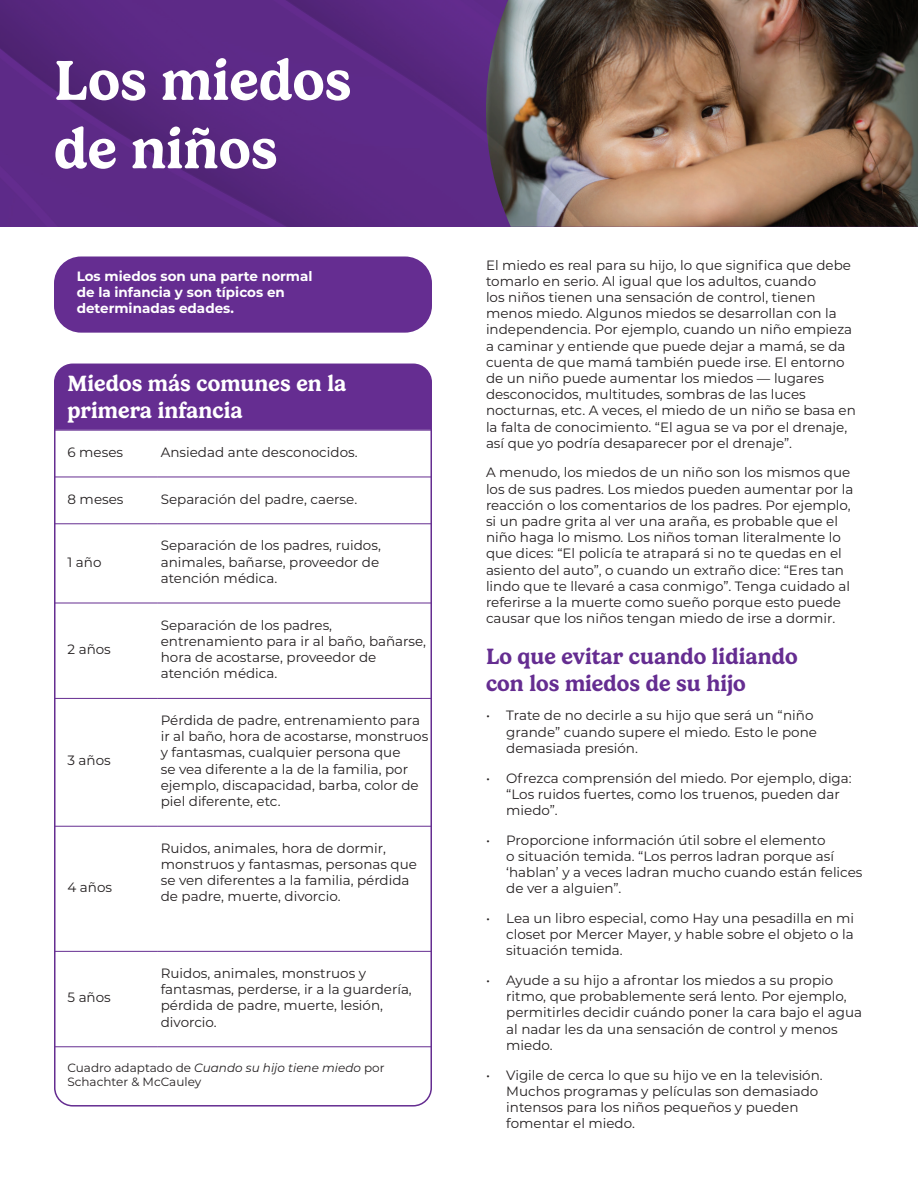
<style>
.page{position:relative;width:918px;height:1188px;background:#fff}
.page>*{position:absolute;margin:0;border:0;box-sizing:border-box;transform-origin:0 0}
.t1{font:600 57px/68.4px "Gelica";color:#fff}
.t2{font:600 22.5px/27px "Gelica";color:#652d91}
.t3{font:600 22.5px/27px "Gelica";color:#fff}
.t4{font:13.5px/16.2px "Montserrat";color:#231f20}
.t5{font:700 13.5px/16.2px "Montserrat";color:#fff}
.t6{font:12px/14.4px "Montserrat";color:#231f20}
.s1{font-style:italic}
</style>
<div class="page">
<img style="left:0;top:0;width:918px;height:227px">
<div style="left:55px;top:364px;width:376px;height:742px;background:#652d91;border-radius:18px"></div>
<div style="left:57px;top:431px;width:372px;height:673px;background:#fff"></div>
<div style="left:54px;top:364px;width:378px;height:743px;border:2px solid #652d91;border-radius:18px"></div>
<hr style="left:54px;top:430px;width:103px;height:1px;background:#652d91">
<hr style="left:54px;top:477px;width:103px;height:1px;background:#652d91">
<hr style="left:54px;top:523px;width:103px;height:1px;background:#652d91">
<hr style="left:54px;top:603px;width:103px;height:1px;background:#652d91">
<hr style="left:54px;top:698px;width:103px;height:1px;background:#652d91">
<hr style="left:54px;top:826px;width:103px;height:1px;background:#652d91">
<hr style="left:54px;top:951px;width:103px;height:1px;background:#652d91">
<hr style="left:157px;top:430px;width:275px;height:1px;background:#652d91">
<hr style="left:157px;top:477px;width:275px;height:1px;background:#652d91">
<hr style="left:157px;top:523px;width:275px;height:1px;background:#652d91">
<hr style="left:157px;top:603px;width:275px;height:1px;background:#652d91">
<hr style="left:157px;top:698px;width:275px;height:1px;background:#652d91">
<hr style="left:157px;top:826px;width:275px;height:1px;background:#652d91">
<hr style="left:157px;top:951px;width:275px;height:1px;background:#652d91">
<hr style="left:54px;top:1046px;width:103px;height:1px;background:#652d91">
<hr style="left:157px;top:1046px;width:275px;height:1px;background:#652d91">
<div style="left:54px;top:256px;width:378px;height:77px;background:#652d91;border-radius:27px"></div>
<h1 class="t1" style="left:54px;top:46px;width:299px">Los miedos de niños</h1>
<p class="t5" style="left:77px;top:267px;width:237px">Los miedos son una parte normal de la infancia y son típicos en determinadas edades.</p>
<h2 class="t3" style="left:68px;top:370px;width:280px">Miedos más comunes en la primera infancia</h2>
<p class="t4" style="left:68px;top:443px;width:57px">6 meses</p>
<p class="t4" style="left:161px;top:443px;width:198px">Ansiedad ante desconocidos.</p>
<p class="t4" style="left:68px;top:490px;width:58px">8 meses</p>
<p class="t4" style="left:161px;top:490px;width:198px">Separación del padre, caerse.</p>
<p class="t4" style="left:68px;top:553px;width:36px">1 año</p>
<p class="t4" style="left:68px;top:641px;width:45px">2 años</p>
<p class="t4" style="left:68px;top:752px;width:45px">3 años</p>
<p class="t4" style="left:68px;top:879px;width:46px">4 años</p>
<p class="t4" style="left:161px;top:537px;width:222px">Separación de los padres, ruidos, animales, bañarse, proveedor de atención médica.</p>
<p class="t4" style="left:161px;top:616px;width:267px">Separación de los padres, entrenamiento para ir al baño, bañarse, hora de acostarse, proveedor de atención médica.</p>
<p class="t4" style="left:161px;top:712px;width:269px">Pérdida de padre, entrenamiento para ir al baño, hora de acostarse, monstruos y fantasmas, cualquier persona que<br>se vea diferente a la de la familia, por ejemplo, discapacidad, barba, color de piel diferente, etc.</p>
<p class="t4" style="left:161px;top:839px;width:258px">Ruidos, animales, hora de dormir, monstruos y fantasmas, personas que se ven diferentes a la familia, pérdida de padre, muerte, divorcio.</p>
<p class="t4" style="left:161px;top:965px;width:253px">Ruidos, animales, monstruos y fantasmas, perderse, ir a la guardería, pérdida de padre, muerte, lesión, divorcio.</p>
<p class="t6" style="left:68px;top:1060px;width:319px">Cuadro adaptado de <span class="s1">Cuando su hijo tiene miedo</span> por<br>Schachter &amp; McCauley</p>
<p class="t4" style="left:68px;top:989px;width:45px">5 años</p>
<p class="t4" style="left:486px;top:256px;width:371px">El miedo es real para su hijo, lo que significa que debe tomarlo en serio. Al igual que los adultos, cuando<br>los niños tienen una sensación de control, tienen menos miedo. Algunos miedos se desarrollan con la independencia. Por ejemplo, cuando un niño empieza a caminar y entiende que puede dejar a mamá, se da cuenta de que mamá también puede irse. El entorno de un niño puede aumentar los miedos — lugares desconocidos, multitudes, sombras de las luces nocturnas, etc. A veces, el miedo de un niño se basa en la falta de conocimiento. “El agua se va por el drenaje, así que yo podría desaparecer por el drenaje”.</p>
<p class="t4" style="left:486px;top:464px;width:369px">A menudo, los miedos de un niño son los mismos que los de sus padres. Los miedos pueden aumentar por la reacción o los comentarios de los padres. Por ejemplo, si un padre grita al ver una araña, es probable que el niño haga lo mismo. Los niños toman literalmente lo que dices: “El policía te atrapará si no te quedas en el asiento del auto”, o cuando un extraño dice: “Eres tan lindo que te llevaré a casa conmigo”. Tenga cuidado al referirse a la muerte como sueño porque esto puede causar que los niños tengan miedo de irse a dormir.</p>
<h2 class="t2" style="left:486px;top:643px;width:313px">Lo que evitar cuando lidiando con los miedos de su hijo</h2>
<p class="t4" style="left:506px;top:707px;width:312px;text-indent:-20px">• Trate de no decirle a su hijo que será un “niño grande” cuando supere el miedo. Esto le pone demasiada presión.</p>
<p class="t4" style="left:506px;top:769px;width:347px;text-indent:-20px">• Ofrezca comprensión del miedo. Por ejemplo, diga: “Los ruidos fuertes, como los truenos, pueden dar miedo”.</p>
<p class="t4" style="left:506px;top:831px;width:358px;text-indent:-20px">• Proporcione información útil sobre el elemento<br>o situación temida. “Los perros ladran porque así ‘hablan’ y a veces ladran mucho cuando están felices de ver a alguien”.</p>
<p class="t4" style="left:506px;top:910px;width:349px;text-align:justify;text-indent:-20px">• Lea un libro especial, como Hay una pesadilla en mi closet por Mercer Mayer, y hable sobre el objeto o la situación temida.</p>
<p class="t4" style="left:506px;top:972px;width:357px;text-indent:-20px">• Ayude a su hijo a afrontar los miedos a su propio ritmo, que probablemente será lento. Por ejemplo, permitirles decidir cuándo poner la cara bajo el agua al nadar les da una sensación de control y menos miedo.</p>
<p class="t4" style="left:506px;top:1066px;width:318px;text-indent:-20px">• Vigile de cerca lo que su hijo ve en la televisión.<br>Muchos programas y películas son demasiado intensos para los niños pequeños y pueden fomentar el miedo.</p>
</div>
